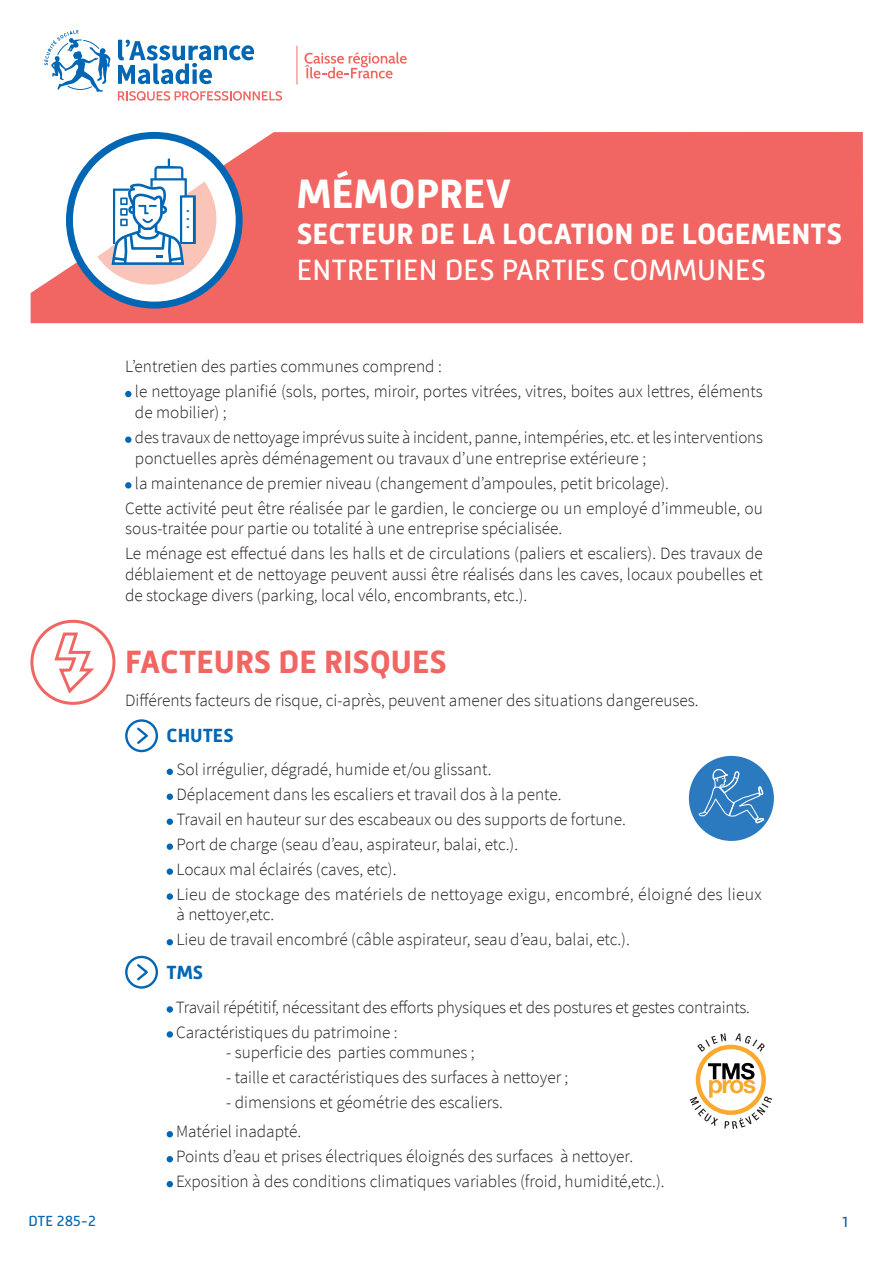
<style>
.page{position:relative;width:893px;height:1263px;background:#fff}
.page>*{position:absolute;margin:0;border:0;box-sizing:border-box;transform-origin:0 0}
.t1{font:700 42px "Mic 32 New";color:#fff}
.t2{font:700 33px "Mic 32 New";color:#f16662}
.t3{font:700 30px "Mic 32 New";color:#fff}
.t4{font:30px "Mic 32 New";color:#fff}
.t5{font:700 19.5px "Mic 32 New";color:#0166b3}
.t6{font:300 17.25px/24.9px "Source Sans Pro";color:#231f20}
.t7{font:15px "Mic 32 New";color:#0166b3}
.t8{font:15px "Mic 32 New";color:#06519b}
</style>
<div class="page">
<div style="left:31px;top:132px;width:832px;height:191px;background:#f16662"></div>
<svg style="left:304px;top:52px;width:103px;height:26px"></svg>
<hr style="left:296px;top:46px;width:1px;height:39px;background:#f16662">
<svg style="left:118px;top:40px;width:136px;height:44px"></svg>
<svg style="left:44px;top:30px;width:67px;height:62px"></svg>
<svg style="left:118px;top:91px;width:164px;height:10px"></svg>
<svg style="left:66px;top:132px;width:177px;height:177px"></svg>
<svg style="left:125px;top:391px;width:6px;height:6px"></svg>
<div style="left:125px;top:436px;width:6px;height:7px;background:#0166b3;border-radius:50%"></div>
<svg style="left:125px;top:482px;width:6px;height:6px"></svg>
<svg style="left:167px;top:769px;width:6px;height:6px"></svg>
<div style="left:167px;top:793px;width:6px;height:7px;background:#0166b3;border-radius:50%"></div>
<div style="left:167px;top:818px;width:6px;height:7px;background:#0166b3;border-radius:50%"></div>
<div style="left:167px;top:843px;width:6px;height:7px;background:#0166b3;border-radius:50%"></div>
<div style="left:167px;top:868px;width:6px;height:7px;background:#0166b3;border-radius:50%"></div>
<div style="left:167px;top:893px;width:6px;height:7px;background:#0166b3;border-radius:50%"></div>
<svg style="left:167px;top:939px;width:6px;height:6px"></svg>
<div style="left:167px;top:1006px;width:6px;height:7px;background:#0166b3;border-radius:50%"></div>
<svg style="left:167px;top:1031px;width:6px;height:6px"></svg>
<svg style="left:167px;top:1131px;width:6px;height:6px"></svg>
<svg style="left:167px;top:1156px;width:6px;height:6px"></svg>
<svg style="left:167px;top:1181px;width:6px;height:6px"></svg>
<svg style="left:125px;top:719px;width:33px;height:33px"></svg>
<svg style="left:125px;top:956px;width:33px;height:33px"></svg>
<div style="left:689px;top:756px;width:85px;height:85px;background:#2b79be;border-radius:50%"></div>
<svg style="left:699px;top:769px;width:66px;height:54px"></svg>
<div style="left:30px;top:620px;width:85px;height:85px;border:3px solid #f16662;border-radius:50%"></div>
<svg style="left:54px;top:632px;width:41px;height:64px"></svg>
<svg style="left:690px;top:1063px;width:82px;height:66px"></svg>
<svg style="left:697px;top:1033px;width:68px;height:19px"></svg>
<h1 class="t1" style="left:297px;top:169px;width:216px">MÉMOPREV</h1>
<h3 class="t3" style="left:297px;top:216px;width:547px">SECTEUR DE LA LOCATION DE LOGEMENTS</h3>
<h3 class="t4" style="left:297px;top:252px;width:471px">ENTRETIEN DES PARTIES COMMUNES</h3>
<p class="t6" style="left:135px;top:354px;width:629px;text-indent:-10px">L’entretien des parties communes comprend :<br>le nettoyage planifié (sols, portes, miroir, portes vitrées, vitres, boites aux lettres, éléments</p>
<p class="t6" style="left:135px;top:400px;width:630px">de mobilier) ;<br>des travaux de nettoyage imprévus suite à incident, panne, intempéries, etc. et les interventions</p>
<p class="t6" style="left:135px;top:445px;width:513px">ponctuelles après déménagement ou travaux d’une entreprise extérieure ;</p>
<p class="t6" style="left:135px;top:470px;width:536px">la maintenance de premier niveau (changement d’ampoules, petit bricolage).</p>
<p class="t6" style="left:125px;top:495px;width:639px">Cette activité peut être réalisée par le gardien, le concierge ou un employé d’immeuble, ou</p>
<p class="t6" style="left:125px;top:516px;width:639px">sous-traitée pour partie ou totalité à une entreprise spécialisée.<br>Le ménage est effectué dans les halls et de circulations (paliers et escaliers). Des travaux de</p>
<p class="t6" style="left:125px;top:564px;width:639px;line-height:20.7px">déblaiement et de nettoyage peuvent aussi être réalisés dans les caves, locaux poubelles et de stockage divers (parking, local vélo, encombrants, etc.).</p>
<h2 class="t2" style="left:125px;top:642px;width:323px">FACTEURS DE RISQUES</h2>
<p class="t6" style="left:125px;top:688px;width:575px">Différents facteurs de risque, ci-après, peuvent amener des situations dangereuses.</p>
<p class="t5" style="left:167px;top:724px;width:68px">CHUTES</p>
<p class="t6" style="left:176px;top:757px;width:587px">Sol irrégulier, dégradé, humide et/ou glissant.<br>Déplacement dans les escaliers et travail dos à la pente.<br>Travail en hauteur sur des escabeaux ou des supports de fortune.<br>Port de charge (seau d’eau, aspirateur, balai, etc.).<br>Locaux mal éclairés (caves, etc).<br>Lieu de stockage des matériels de nettoyage exigu, encombré, éloigné des lieux</p>
<p class="t6" style="left:176px;top:902px;width:455px">à nettoyer,etc.<br>Lieu de travail encombré (câble aspirateur, seau d’eau, balai, etc.).</p>
<p class="t5" style="left:167px;top:961px;width:38px">TMS</p>
<p class="t6" style="left:176px;top:994px;width:576px">Travail répétitif, nécessitant des efforts physiques et des postures et gestes contraints.<br>Caractéristiques du patrimoine :</p>
<p class="t6" style="left:226px;top:1040px;width:250px">- superficie des parties communes ;</p>
<p class="t6" style="left:226px;top:1065px;width:344px">- taille et caractéristiques des surfaces à nettoyer ;</p>
<p class="t6" style="left:176px;top:1088px;width:329px;line-height:29.2px;text-indent:50px">- dimensions et géométrie des escaliers.<br>Matériel inadapté.</p>
<p class="t6" style="left:176px;top:1144px;width:490px">Points d’eau et prises électriques éloignés des surfaces à nettoyer.<br>Exposition à des conditions climatiques variables (froid, humidité,etc.).</p>
<p class="t7" style="left:28px;top:1212px;width:69px">DTE 285-2</p>
<p class="t8" style="left:842px;top:1213px;width:7px">1</p>
</div>
